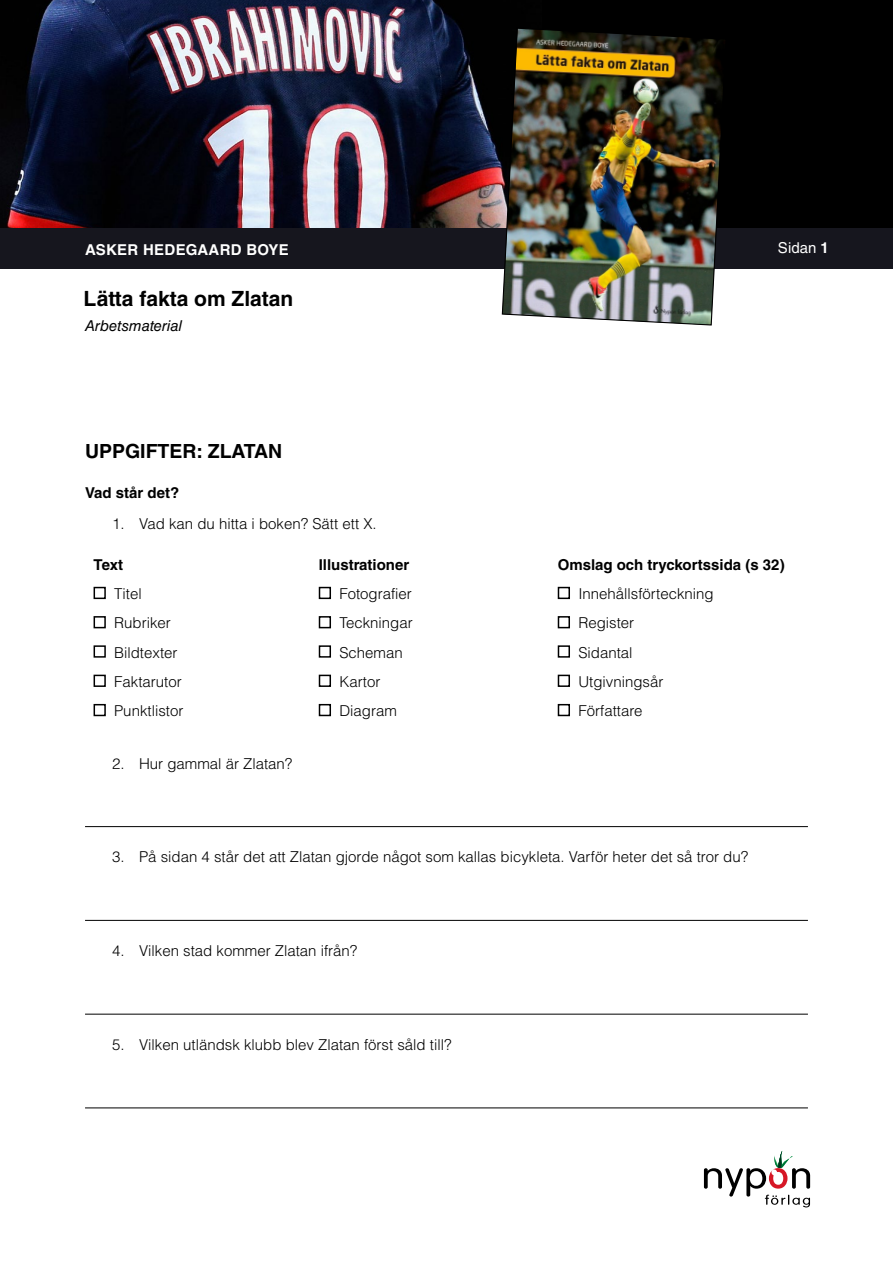
<style>
.page{position:relative;width:893px;height:1263px;background:#fff}
.page>*{position:absolute;margin:0;border:0;box-sizing:border-box;transform-origin:0 0}
.t1{font:700 21px "Helvetica LT Std";color:#000}
.t2{font:700 19.5px "Helvetica LT Std";color:#000}
.t3{font:300 15px "Helvetica LT Std";color:#000}
.t4{font:700 15px "Helvetica LT Std";color:#000}
.t5{font:700 15px "Helvetica LT Std";letter-spacing:.02em;color:#fff}
.t6{font:italic 15px "Helvetica LT Std";color:#000}
.t7{font:15px "Helvetica LT Std";color:#fff}
.s1{font-weight:700}
</style>
<div class="page">
<div style="left:0;top:0;width:893px;height:229px;background:#000"></div>
<img style="left:0;top:0;width:501px;height:229px">
<div style="left:0;top:229px;width:893px;height:40px;background:#16161e"></div>
<img style="left:501px;top:28px;width:226px;height:298px">
<svg style="left:704px;top:1151px;width:106px;height:56px"></svg>
<hr style="left:85px;top:826px;width:723px;height:1px;background:#000">
<hr style="left:85px;top:920px;width:723px;height:1px;background:#000">
<hr style="left:85px;top:1014px;width:723px;height:1px;background:#000">
<hr style="left:85px;top:1107px;width:723px;height:1px;background:#000">
<div style="left:94px;top:587px;width:12px;height:12px;border:2px solid #000"></div>
<div style="left:319px;top:587px;width:12px;height:12px;border:2px solid #000"></div>
<div style="left:558px;top:587px;width:12px;height:12px;border:2px solid #000"></div>
<div style="left:94px;top:616px;width:12px;height:12px;border:2px solid #000"></div>
<div style="left:319px;top:616px;width:12px;height:12px;border:2px solid #000"></div>
<div style="left:558px;top:616px;width:12px;height:12px;border:2px solid #000"></div>
<div style="left:94px;top:645px;width:12px;height:13px;border:2px solid #000"></div>
<div style="left:319px;top:645px;width:12px;height:13px;border:2px solid #000"></div>
<div style="left:558px;top:645px;width:12px;height:13px;border:2px solid #000"></div>
<div style="left:94px;top:675px;width:12px;height:12px;border:2px solid #000"></div>
<div style="left:319px;top:675px;width:12px;height:12px;border:2px solid #000"></div>
<div style="left:558px;top:675px;width:12px;height:12px;border:2px solid #000"></div>
<div style="left:94px;top:704px;width:12px;height:12px;border:2px solid #000"></div>
<div style="left:319px;top:704px;width:12px;height:12px;border:2px solid #000"></div>
<div style="left:558px;top:704px;width:12px;height:12px;border:2px solid #000"></div>
<p class="t5" style="left:85px;top:240px;width:205px">ASKER HEDEGAARD BOYE</p>
<p class="t7" style="left:778px;top:239px;width:52px">Sidan <span class="s1">1</span></p>
<h1 class="t1" style="left:84px;top:286px;width:211px">Lätta fakta om Zlatan</h1>
<p class="t6" style="left:85px;top:317px;width:99px">Arbetsmaterial</p>
<h2 class="t2" style="left:85px;top:439px;width:199px">UPPGIFTER: ZLATAN</h2>
<p class="t4" style="left:85px;top:484px;width:96px">Vad står det?</p>
<p class="t3" style="left:112px;top:515px;width:266px">1. Vad kan du hitta i boken? Sätt ett X.</p>
<p class="t4" style="left:94px;top:555px;width:31px">Text</p>
<p class="t4" style="left:319px;top:555px;width:92px">Illustrationer</p>
<p class="t4" style="left:558px;top:555px;width:228px">Omslag och tryckortssida (s 32)</p>
<p class="t3" style="left:114px;top:584px;width:29px">Titel</p>
<p class="t3" style="left:339px;top:584px;width:74px">Fotografier</p>
<p class="t3" style="left:578px;top:584px;width:137px">Innehållsförteckning</p>
<p class="t3" style="left:114px;top:614px;width:58px">Rubriker</p>
<p class="t3" style="left:339px;top:614px;width:75px">Teckningar</p>
<p class="t3" style="left:578px;top:614px;width:57px">Register</p>
<p class="t3" style="left:114px;top:643px;width:65px">Bildtexter</p>
<p class="t3" style="left:339px;top:643px;width:65px">Scheman</p>
<p class="t3" style="left:578px;top:643px;width:56px">Sidantal</p>
<p class="t3" style="left:114px;top:672px;width:69px">Faktarutor</p>
<p class="t3" style="left:339px;top:672px;width:43px">Kartor</p>
<p class="t3" style="left:578px;top:672px;width:87px">Utgivningsår</p>
<p class="t3" style="left:114px;top:701px;width:71px">Punktlistor</p>
<p class="t3" style="left:339px;top:701px;width:59px">Diagram</p>
<p class="t3" style="left:578px;top:701px;width:66px">Författare</p>
<p class="t3" style="left:112px;top:754px;width:182px">2. Hur gammal är Zlatan?</p>
<p class="t3" style="left:112px;top:848px;width:638px">3. På sidan 4 står det att Zlatan gjorde något som kallas bicykleta. Varför heter det så tror du?</p>
<p class="t3" style="left:112px;top:941px;width:247px">4. Vilken stad kommer Zlatan ifrån?</p>
<p class="t3" style="left:112px;top:1035px;width:341px">5. Vilken utländsk klubb blev Zlatan först såld till?</p>
</div>
